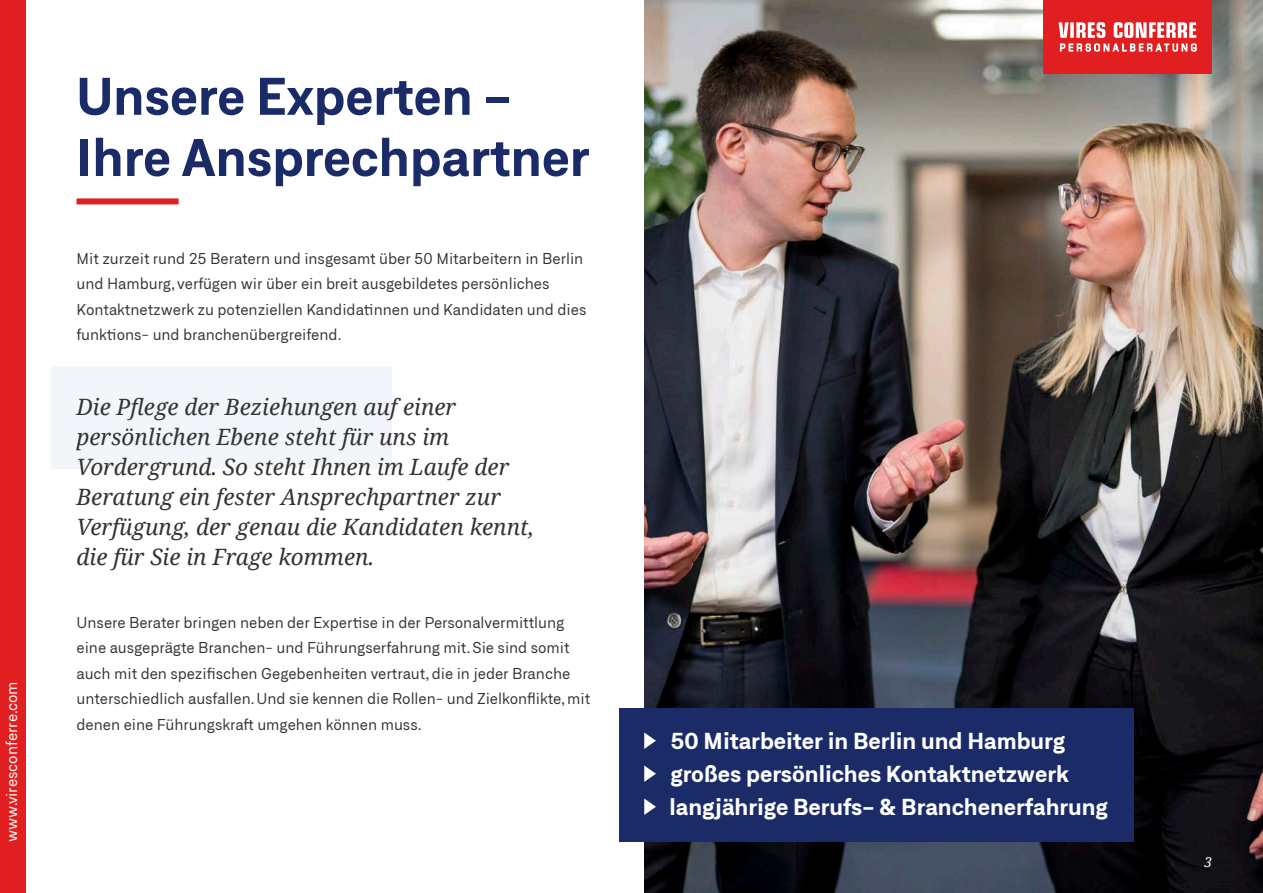
<style>
.page{position:relative;width:1263px;height:893px;background:#fff}
.page>*{position:absolute;margin:0;border:0;box-sizing:border-box;transform-origin:0 0}
.t1{font:700 51px/61.2px "Neufile Grotesk";color:#1a2b68}
.t2{font:italic 22.5px/30px "Noto Serif";color:#333}
.t3{font:700 22.5px/33px "Neufile Grotesk";color:#fff}
.t4{font:15px/25.5px "Neufile Grotesk";color:#333}
.t5{font:15px "Neufile Grotesk";color:#fff}
.t6{font:italic 13.5px "Noto Serif";color:#fff}
</style>
<div class="page">
<img style="left:644px;top:0;width:619px;height:893px">
<div style="left:51px;top:366px;width:340px;height:103px;background:#f2f5fa"></div>
<div style="left:77px;top:198px;width:102px;height:6px;background:#e11f21"></div>
<div style="left:619px;top:708px;width:514px;height:134px;background:#1a2b68"></div>
<svg style="left:644px;top:732px;width:12px;height:17px"></svg>
<svg style="left:644px;top:765px;width:12px;height:17px"></svg>
<svg style="left:644px;top:798px;width:12px;height:17px"></svg>
<div style="left:0;top:0;width:26px;height:893px;background:#e11f21"></div>
<div style="left:1044px;top:0;width:168px;height:73px;background:#e11f21"></div>
<svg style="left:1058px;top:22px;width:138px;height:16px"></svg>
<svg style="left:1060px;top:44px;width:136px;height:7px"></svg>
<p class="t5" style="left:3px;top:842px;width:162px;rotate:-90deg">www.viresconferre.com</p>
<h1 class="t1" style="left:77px;top:65px;width:514px">Unsere Experten -<br>Ihre Ansprechpartner</h1>
<p class="t4" style="left:77px;top:245px;width:511px">Mit zurzeit rund 25 Beratern und insgesamt über 50 Mitarbeitern in Berlin und Hamburg, verfügen wir über ein breit ausgebildetes persönliches Kontaktnetzwerk zu potenziellen Kandidatinnen und Kandidaten und dies funktions- und branchenübergreifend.</p>
<h2 class="t2" style="left:77px;top:391px;width:459px">Die Pflege der Beziehungen auf einer persönlichen Ebene steht für uns im Vordergrund. So steht Ihnen im Laufe der Beratung ein fester Ansprechpartner zur Verfügung, der genau die Kandidaten kennt, die für Sie in Frage kommen.</h2>
<p class="t4" style="left:77px;top:609px;width:515px">Unsere Berater bringen neben der Expertise in der Personalvermittlung eine ausgeprägte Branchen- und Führungserfahrung mit. Sie sind somit auch mit den spezifischen Gegebenheiten vertraut, die in jeder Branche unterschiedlich ausfallen. Und sie kennen die Rollen- und Zielkonflikte, mit denen eine Führungskraft umgehen können muss.</p>
<h2 class="t3" style="left:669px;top:724px;width:440px">50 Mitarbeiter in Berlin und Hamburg großes persönliches Kontaktnetzwerk langjährige Berufs- &amp; Branchenerfahrung</h2>
<p class="t6" style="left:1204px;top:853px;width:9px">3</p>
</div>
